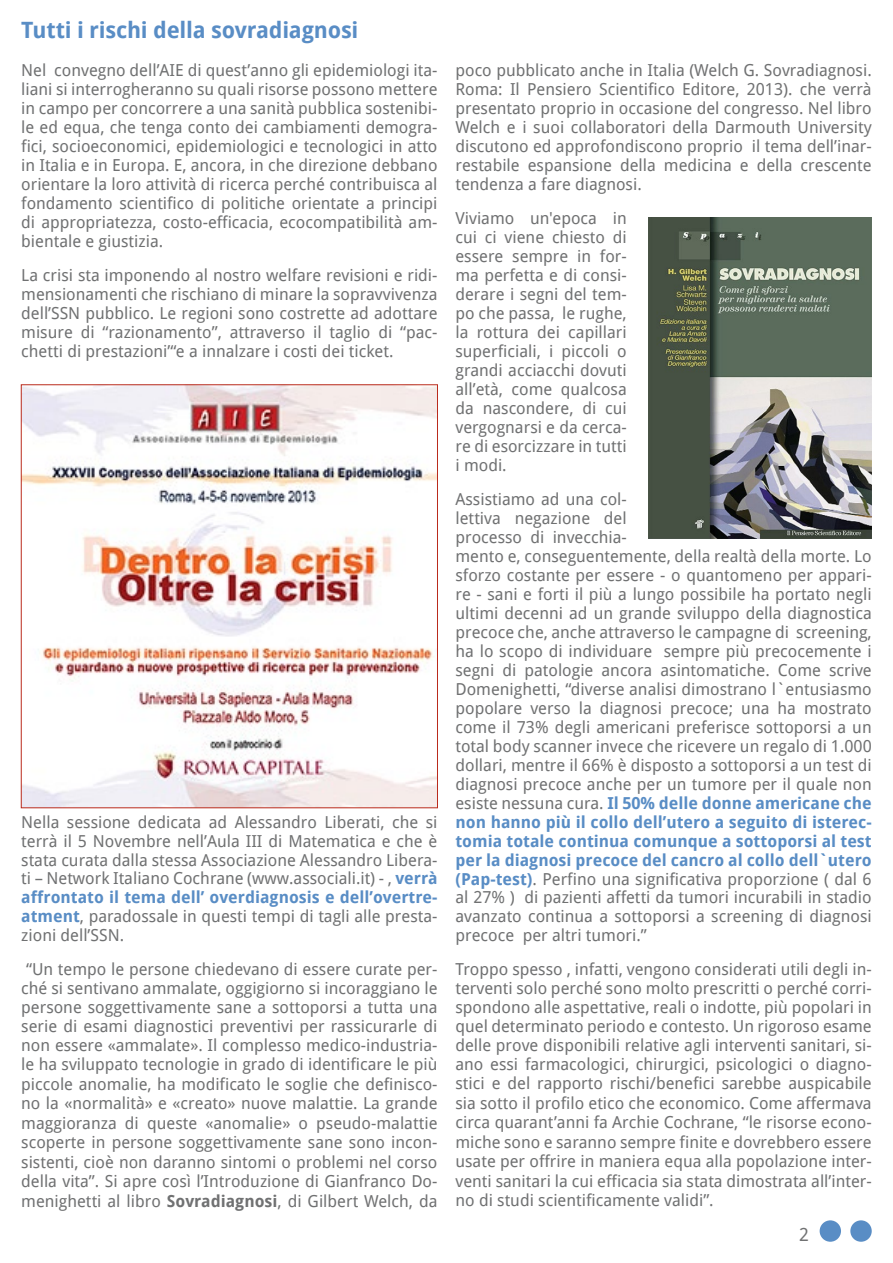
<style>
.page{position:relative;width:893px;height:1263px;background:#fff}
.page>*{position:absolute;margin:0;border:0;box-sizing:border-box;transform-origin:0 0}
.t1{font:700 22.5px "Droid Sans";letter-spacing:-.01em;color:#598dc5}
.t2{font:18px "Droid Sans";color:#707172}
.t3{font:16.5px/18.9px "Droid Sans";color:#707172;text-align:justify}
.s1{font-weight:700;color:#598dc5}
.s2{font-weight:700}
</style>
<div class="page">
<div style="left:820px;top:1220px;width:21px;height:22px;background:#598dc5;border-radius:50%"></div>
<div style="left:850px;top:1220px;width:22px;height:22px;background:#598dc5;border-radius:50%"></div>
<img style="left:23px;top:387px;width:413px;height:419px">
<img style="left:648px;top:217px;width:224px;height:322px">
<h1 class="t1" style="left:21px;top:18px;width:339px">Tutti i rischi della sovradiagnosi</h1>
<p class="t3" style="left:21px;top:61px;width:418px">Nel convegno dell’AIE di quest’anno gli epidemiologi ita&shy;liani si interrogheranno su quali risorse possono mettere in campo per concorrere a una sanità pubblica sostenibi&shy;le ed equa, che tenga conto dei cambiamenti demogra&shy;fici, socioeconomici, epidemiologici e tecnologici in atto in Italia e in Europa. E, ancora, in che direzione debbano orientare la loro attività di ricerca perché contribuisca al fondamento scientifico di politiche orientate a principi di appropriatezza, costo-efficacia, ecocompatibilità am&shy;bientale e giustizia.</p>
<p class="t3" style="left:21px;top:266px;width:418px">La crisi sta imponendo al nostro welfare revisioni e ridi&shy;mensionamenti che rischiano di minare la sopravvivenza dell’SSN pubblico. Le regioni sono costrette ad adottare misure di “razionamento”, attraverso il taglio di “pac&shy;chetti di prestazioni’“e a innalzare i costi dei ticket.</p>
<p class="t3" style="left:21px;top:812px;width:418px">Nella sessione dedicata ad Alessandro Liberati, che si terrà il 5 Novembre nell’Aula III di Matematica e che è stata curata dalla stessa Associazione Alessandro Libera&shy;ti – Network Italiano Cochrane (www.associali.it) - , <span class="s1">verrà affrontato il tema dell’ overdiagnosis e dell’overtre&shy;atment</span>, paradossale in questi tempi di tagli alle presta&shy;zioni dell’SSN.</p>
<p class="t3" style="left:21px;top:960px;width:418px;line-height:19.4px">“Un tempo le persone chiedevano di essere curate per&shy;ché si sentivano ammalate, oggigiorno si incoraggiano le persone soggettivamente sane a sottoporsi a tutta una serie di esami diagnostici preventivi per rassicurarle di non essere «ammalate». Il complesso medico-industria&shy;le ha sviluppato tecnologie in grado di identificare le più piccole anomalie, ha modificato le soglie che definisco&shy;no la «normalità» e «creato» nuove malattie. La grande maggioranza di queste «anomalie» o pseudo-malattie scoperte in persone soggettivamente sane sono incon&shy;sistenti, cioè non daranno sintomi o problemi nel corso della vita”. Si apre così l’Introduzione di Gianfranco Do&shy;menighetti al libro <span class="s2">Sovradiagnosi</span>, di Gilbert Welch, da</p>
<p class="t3" style="left:455px;top:61px;width:418px">poco pubblicato anche in Italia (Welch G. Sovradiagnosi.<br>Roma: Il Pensiero Scientifico Editore, 2013). che verrà presentato proprio in occasione del congresso. Nel libro Welch e i suoi collaboratori della Darmouth University discutono ed approfondiscono proprio il tema dell’inar&shy;restabile espansione della medicina e della crescente tendenza a fare diagnosi.</p>
<p class="t3" style="left:455px;top:209px;width:173px">Viviamo un'epoca in cui ci viene chiesto di essere sempre in for&shy;ma perfetta e di consi&shy;derare i segni del tem&shy;po che passa, le rughe, la rottura dei capillari superficiali, i piccoli o grandi acciacchi dovuti all’età, come qualcosa da nascondere, di cui vergognarsi e da cerca&shy;re di esorcizzare in tutti i modi.</p>
<p class="t3" style="left:455px;top:490px;width:418px;text-align:left">Assistiamo ad una col-<br>lettiva negazione del<br>processo di invecchia-<br>mento e, conseguentemente, della realtà della morte. Lo sforzo costante per essere - o quantomeno per appari&shy;re - sani e forti il più a lungo possibile ha portato negli ultimi decenni ad un grande sviluppo della diagnostica precoce che, anche attraverso le campagne di screening, ha lo scopo di individuare sempre più precocemente i segni di patologie ancora asintomatiche. Come scrive Domenighetti, “diverse analisi dimostrano l`entusiasmo popolare verso la diagnosi precoce; una ha mostrato come il 73% degli americani preferisce sottoporsi a un total body scanner invece che ricevere un regalo di 1.000 dollari, mentre il 66% è disposto a sottoporsi a un test di diagnosi precoce anche per un tumore per il quale non esiste nessuna cura. <span class="s1">Il 50% delle donne americane che non hanno più il collo dell’utero a seguito di isterec&shy;tomia totale continua comunque a sottoporsi al test per la diagnosi precoce del cancro al collo dell`utero (Pap-test)</span>. Perfino una significativa proporzione ( dal 6 al 27% ) di pazienti affetti da tumori incurabili in stadio avanzato continua a sottoporsi a screening di diagnosi precoce per altri tumori.”</p>
<p class="t3" style="left:455px;top:960px;width:418px">Troppo spesso , infatti, vengono considerati utili degli in&shy;terventi solo perché sono molto prescritti o perché corri&shy;spondono alle aspettative, reali o indotte, più popolari in quel determinato periodo e contesto. Un rigoroso esame delle prove disponibili relative agli interventi sanitari, si&shy;ano essi farmacologici, chirurgici, psicologici o diagno&shy;stici e del rapporto rischi/benefici sarebbe auspicabile sia sotto il profilo etico che economico. Come affermava circa quarant’anni fa Archie Cochrane, “le risorse econo&shy;miche sono e saranno sempre finite e dovrebbero essere usate per offrire in maniera equa alla popolazione inter&shy;venti sanitari la cui efficacia sia stata dimostrata all’inter&shy;no di studi scientificamente validi”.</p>
<p class="t2" style="left:799px;top:1224px;width:11px">2</p>
</div>
